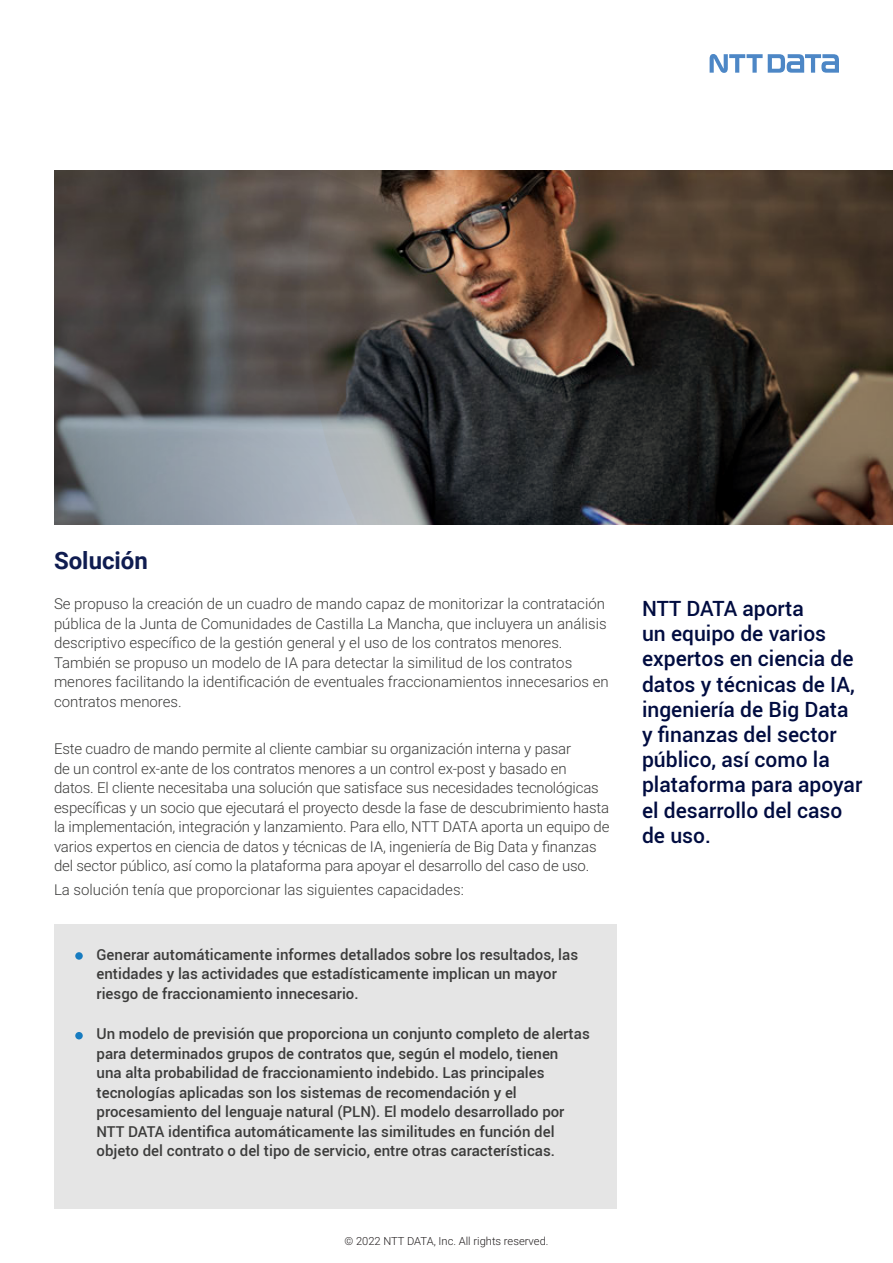
<style>
.page{position:relative;width:893px;height:1263px;background:#fff}
.page>*{position:absolute;margin:0;border:0;box-sizing:border-box;transform-origin:0 0}
.t1{font:700 24px "Roboto";color:#0f1c50}
.t2{font:500 21px/25.2px "Roboto";color:#000c40}
.t3{font:300 15px/19.5px "Roboto";letter-spacing:-.01em;color:#3c3c3b}
.t4{font:500 15px/19.5px "Roboto";color:#3c3c3b}
.t5{font:300 11.1px "Roboto";color:#231f20}
</style>
<div class="page">
<div style="left:54px;top:924px;width:563px;height:285px;background:#e5e5e5"></div>
<svg style="left:710px;top:54px;width:129px;height:19px"></svg>
<div style="left:75px;top:952px;width:8px;height:8px;background:#187cc0;border-radius:50%"></div>
<div style="left:75px;top:1032px;width:8px;height:7px;background:#187cc0;border-radius:50%"></div>
<svg style="left:591px;top:170px;width:302px;height:355px;background:#43382c"></svg>
<svg style="left:54px;top:170px;width:537px;height:355px;background:#5e5755"></svg>
<p class="t1" style="left:54px;top:543px;width:95px">Solución</p>
<p class="t3" style="left:54px;top:594px;width:556px">Se propuso la creación de un cuadro de mando capaz de monitorizar la contratación pública de la Junta de Comunidades de Castilla La Mancha, que incluyera un análisis descriptivo específico de la gestión general y el uso de los contratos menores.<br>También se propuso un modelo de IA para detectar la similitud de los contratos menores facilitando la identificación de eventuales fraccionamientos innecesarios en contratos menores.</p>
<p class="t3" style="left:54px;top:739px;width:557px">Este cuadro de mando permite al cliente cambiar su organización interna y pasar<br>de un control ex-ante de los contratos menores a un control ex-post y basado en datos. El cliente necesitaba una solución que satisface sus necesidades tecnológicas específicas y un socio que ejecutará el proyecto desde la fase de descubrimiento hasta la implementación, integración y lanzamiento. Para ello, NTT DATA aporta un equipo de varios expertos en ciencia de datos y técnicas de IA, ingeniería de Big Data y finanzas del sector público, así como la plataforma para apoyar el desarrollo del caso de uso.</p>
<p class="t3" style="left:54px;top:879px;width:411px">La solución tenía que proporcionar las siguientes capacidades:</p>
<p class="t4" style="left:97px;top:944px;width:483px">Generar automáticamente informes detallados sobre los resultados, las entidades y las actividades que estadísticamente implican un mayor riesgo de fraccionamiento innecesario.</p>
<p class="t4" style="left:97px;top:1024px;width:495px">Un modelo de previsión que proporciona un conjunto completo de alertas para determinados grupos de contratos que, según el modelo, tienen<br>una alta probabilidad de fraccionamiento indebido. Las principales tecnologías aplicadas son los sistemas de recomendación y el procesamiento del lenguaje natural (PLN). El modelo desarrollado por NTT DATA identifica automáticamente las similitudes en función del objeto del contrato o del tipo de servicio, entre otras características.</p>
<p class="t5" style="left:344px;top:1233px;width:206px">© 2022 NTT DATA, Inc. All rights reserved.</p>
<p class="t2" style="left:642px;top:595px;width:222px">NTT DATA aporta<br>un equipo de varios expertos en ciencia de datos y técnicas de IA, ingeniería de Big Data y finanzas del sector público, así como la plataforma para apoyar el desarrollo del caso de uso.</p>
</div>
